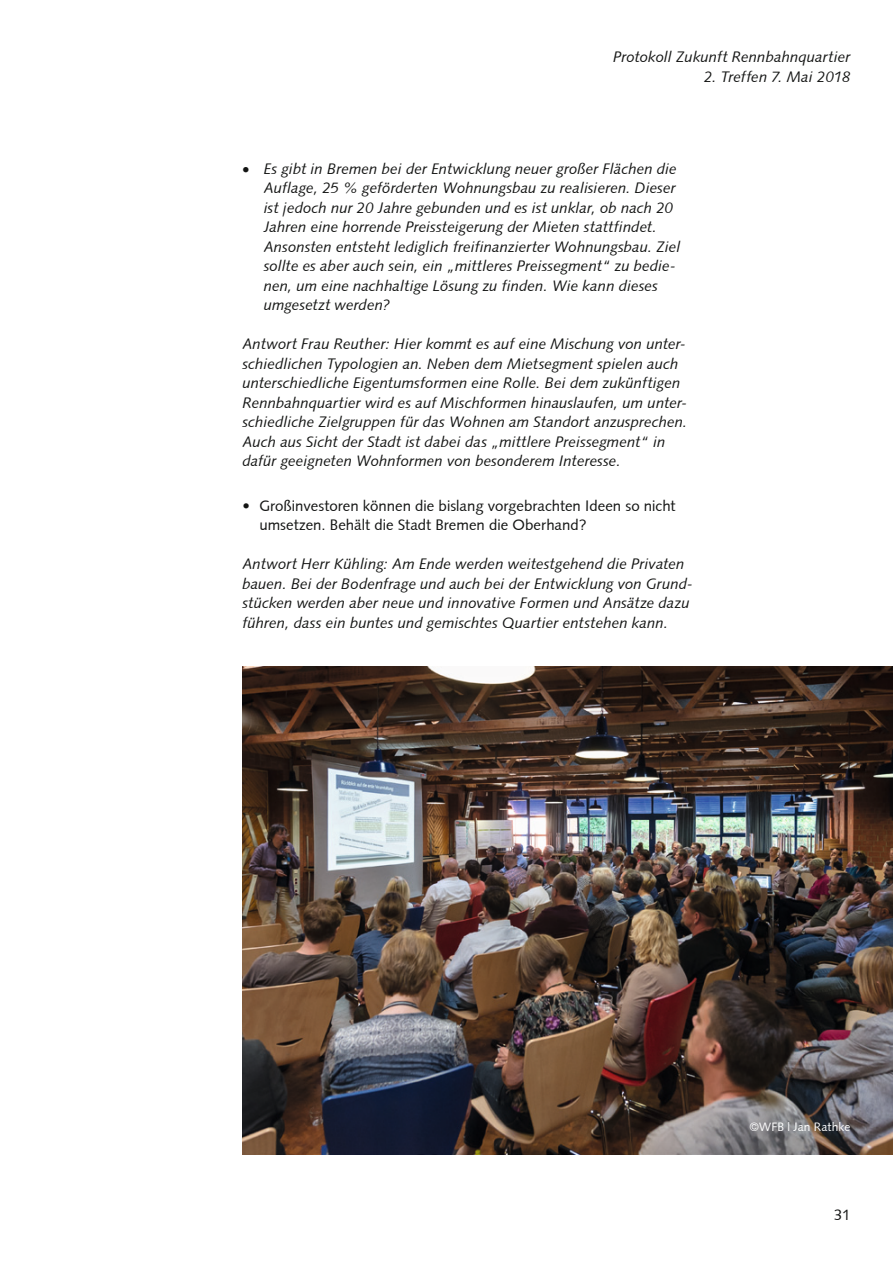
<style>
.page{position:relative;width:893px;height:1263px;background:#fff}
.page>*{position:absolute;margin:0;border:0;box-sizing:border-box;transform-origin:0 0}
.t1{font:italic 15px/19.5px "Syntax";color:#131413}
.t2{font:15px/19.5px "Syntax";color:#131413}
.t3{font:12px "Syntax";letter-spacing:.015em;color:#fff}
</style>
<div class="page">
<img style="left:242px;top:667px;width:651px;height:487px">
<p class="t1" style="left:613px;top:47px;width:239px">Protokoll Zukunft Rennbahnquartier</p>
<p class="t1" style="left:704px;top:67px;width:148px">2. Treffen 7. Mai 2018</p>
<p class="t1" style="left:264px;top:159px;width:418px;text-indent:-21px">• Es gibt in Bremen bei der Entwicklung neuer großer Flächen die Auflage, 25 % geförderten Wohnungsbau zu realisieren. Dieser ist jedoch nur 20 Jahre gebunden und es ist unklar, ob nach 20<br>Jahren eine horrende Preissteigerung der Mieten stattfindet.<br>Ansonsten entsteht lediglich freifinanzierter Wohnungsbau. Ziel sollte es aber auch sein, ein „mittleres Preissegment“ zu bedie&shy;nen, um eine nachhaltige Lösung zu finden. Wie kann dieses umgesetzt werden?</p>
<p class="t1" style="left:242px;top:334px;width:446px">Antwort Frau Reuther: Hier kommt es auf eine Mischung von unter&shy;schiedlichen Typologien an. Neben dem Mietsegment spielen auch unterschiedliche Eigentumsformen eine Rolle. Bei dem zukünftigen Rennbahnquartier wird es auf Mischformen hinauslaufen, um unter&shy;schiedliche Zielgruppen für das Wohnen am Standort anzusprechen.<br>Auch aus Sicht der Stadt ist dabei das „mittlere Preissegment“ in dafür geeigneten Wohnformen von besonderem Interesse.</p>
<p class="t2" style="left:259px;top:496px;width:418px;text-indent:-17px">• Großinvestoren können die bislang vorgebrachten I deen so nicht umsetzen. Behält die Stadt Bremen die Oberhand?</p>
<p class="t1" style="left:242px;top:554px;width:452px">Antwort Herr Kühling: Am Ende werden weitestgehend die Privaten bauen. Bei der Bodenfrage und auch bei der Entwicklung von Grund&shy;stücken werden aber neue und innovative Formen und Ansätze dazu führen, dass ein buntes und gemischtes Quartier entstehen kann.</p>
<p class="t3" style="left:749px;top:1120px;width:102px">©WFB | Jan Rathke</p>
<p class="t2" style="left:834px;top:1205px;width:18px">31</p>
</div>
